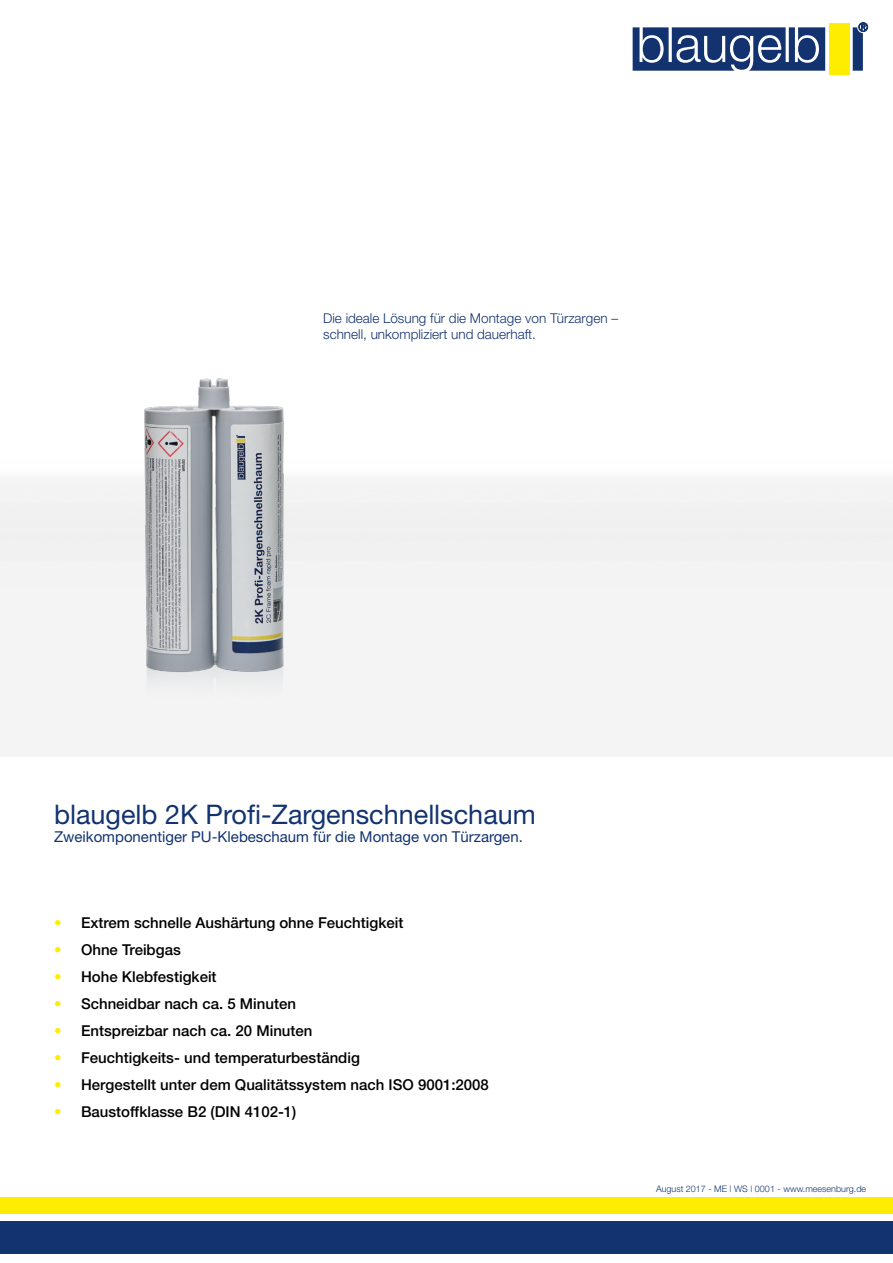
<style>
.page{position:relative;width:893px;height:1263px;background:#fff}
.page>*{position:absolute;margin:0;border:0;box-sizing:border-box;transform-origin:0 0}
.t1{font:27px "Helvetica Neue";color:#133370}
.t2{font:500 15px "Helvetica Neue";color:#000}
.t3{font:15px "Helvetica Neue";color:#133370}
.t4{font:300 13.5px/16.2px "Helvetica Neue LT Std";color:#133370}
.t5{font:300 9px "Helvetica Neue";color:#133370}
.s1{color:#ffed00}
</style>
<div class="page">
<div style="left:0;top:1222px;width:893px;height:32px;background:#133370"></div>
<div style="left:0;top:1197px;width:893px;height:17px;background:#ffed00"></div>
<svg style="left:633px;top:22px;width:235px;height:49px"></svg>
<div style="left:829px;top:23px;width:20px;height:51px;background:#ffed00"></div>
<img style="left:6px;top:378px;width:413px;height:379px">
<p class="t4" style="left:323px;top:310px;width:296px">Die ideale Lösung für die Montage von Türzargen – schnell, unkompliziert und dauerhaft.</p>
<h1 class="t1" style="left:54px;top:798px;width:483px">blaugelb 2K Profi-Zargenschnellschaum</h1>
<p class="t3" style="left:54px;top:828px;width:470px">Zweikomponentiger PU-Klebeschaum für die Montage von Türzargen.</p>
<p class="t2" style="left:54px;top:914px;width:351px"><span class="s1">•</span> Extrem schnelle Aushärtung ohne Feuchtigkeit</p>
<p class="t2" style="left:54px;top:941px;width:128px"><span class="s1">•</span> Ohne Treibgas</p>
<p class="t2" style="left:54px;top:968px;width:164px"><span class="s1">•</span> Hohe Klebfestigkeit</p>
<p class="t2" style="left:54px;top:995px;width:244px"><span class="s1">•</span> Schneidbar nach ca. 5 Minuten</p>
<p class="t2" style="left:54px;top:1022px;width:260px"><span class="s1">•</span> Entspreizbar nach ca. 20 Minuten</p>
<p class="t2" style="left:54px;top:1049px;width:307px"><span class="s1">•</span> Feuchtigkeits- und temperaturbeständig</p>
<p class="t2" style="left:54px;top:1076px;width:436px"><span class="s1">•</span> Hergestellt unter dem Qualitätssystem nach ISO 9001:2008</p>
<p class="t2" style="left:54px;top:1103px;width:244px"><span class="s1">•</span> Baustoffklasse B2 (DIN 4102-1)</p>
<p class="t5" style="left:656px;top:1183px;width:212px">August 2017 - ME | WS | 0001 - www.meesenburg.de</p>
</div>
